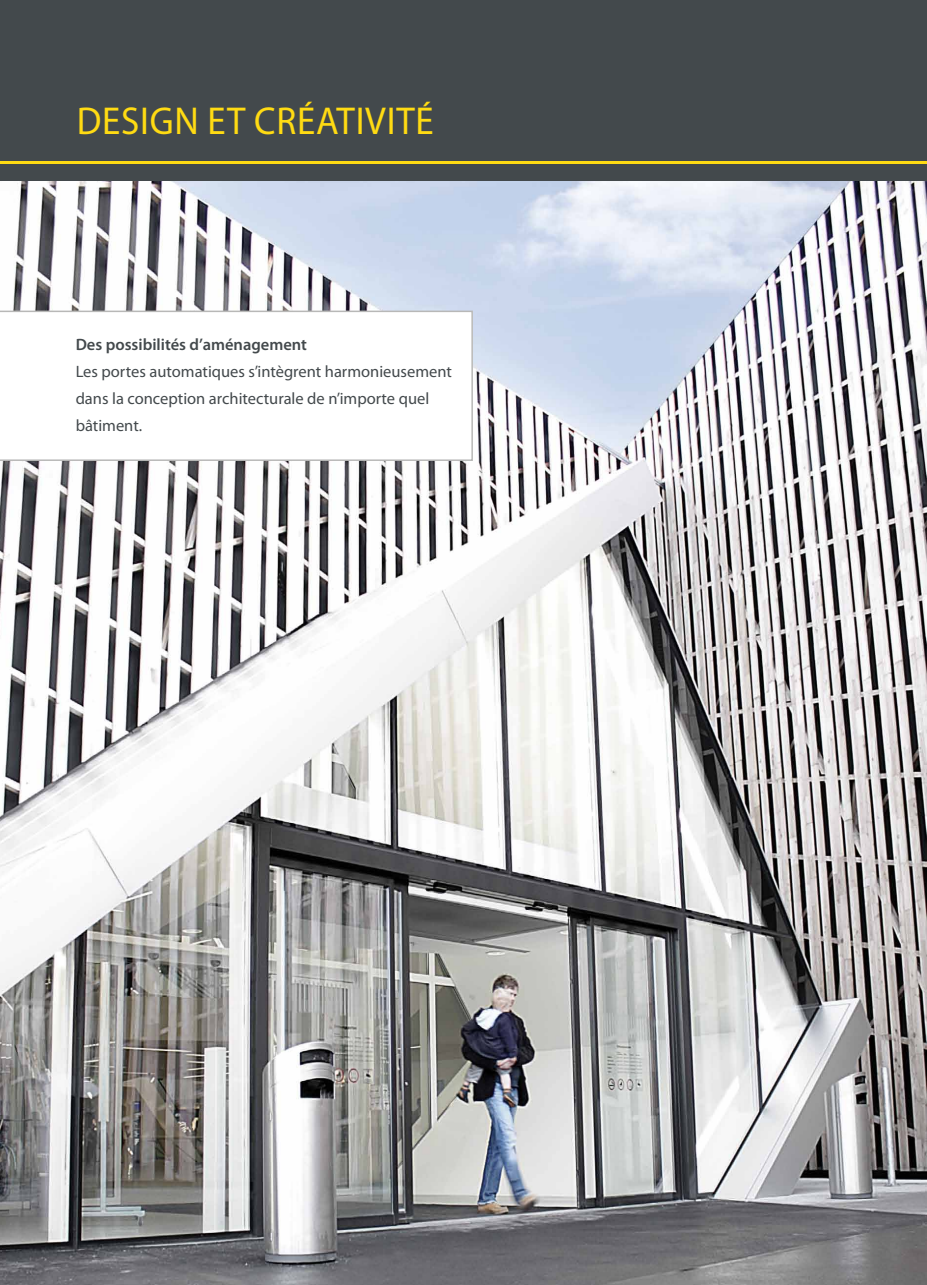
<style>
.page{position:relative;width:927px;height:1285px;background:#fff}
.page>*{position:absolute;margin:0;border:0;box-sizing:border-box;transform-origin:0 0}
.t1{font:39px "Myriad Pro";letter-spacing:.02em;color:#ffdb13;scale:.95 1}
.t2{font:16.5px/27px "Myriad Pro";color:#43494c}
.t3{font:600 16.5px "Myriad Pro";color:#43494c}
</style>
<div class="page">
<img style="left:0;top:181px;width:927px;height:1103px">
<div style="left:0;top:0;width:927px;height:181px;background:#43494c"></div>
<hr style="left:0;top:161px;width:927px;height:3px;background:#ffdb13">
<svg style="left:0;top:310px;width:473px;height:151px"></svg>
<h1 class="t1" style="left:77px;top:96px;width:377px">DESIGN ET CRÉATIVITÉ</h1>
<p class="t3" style="left:76px;top:334px;width:233px">Des possibilités d’aménagement</p>
<p class="t2" style="left:76px;top:357px;width:378px">Les portes automatiques s’intègrent harmonieusement dans la conception architecturale de n’importe quel bâtiment.</p>
</div>
